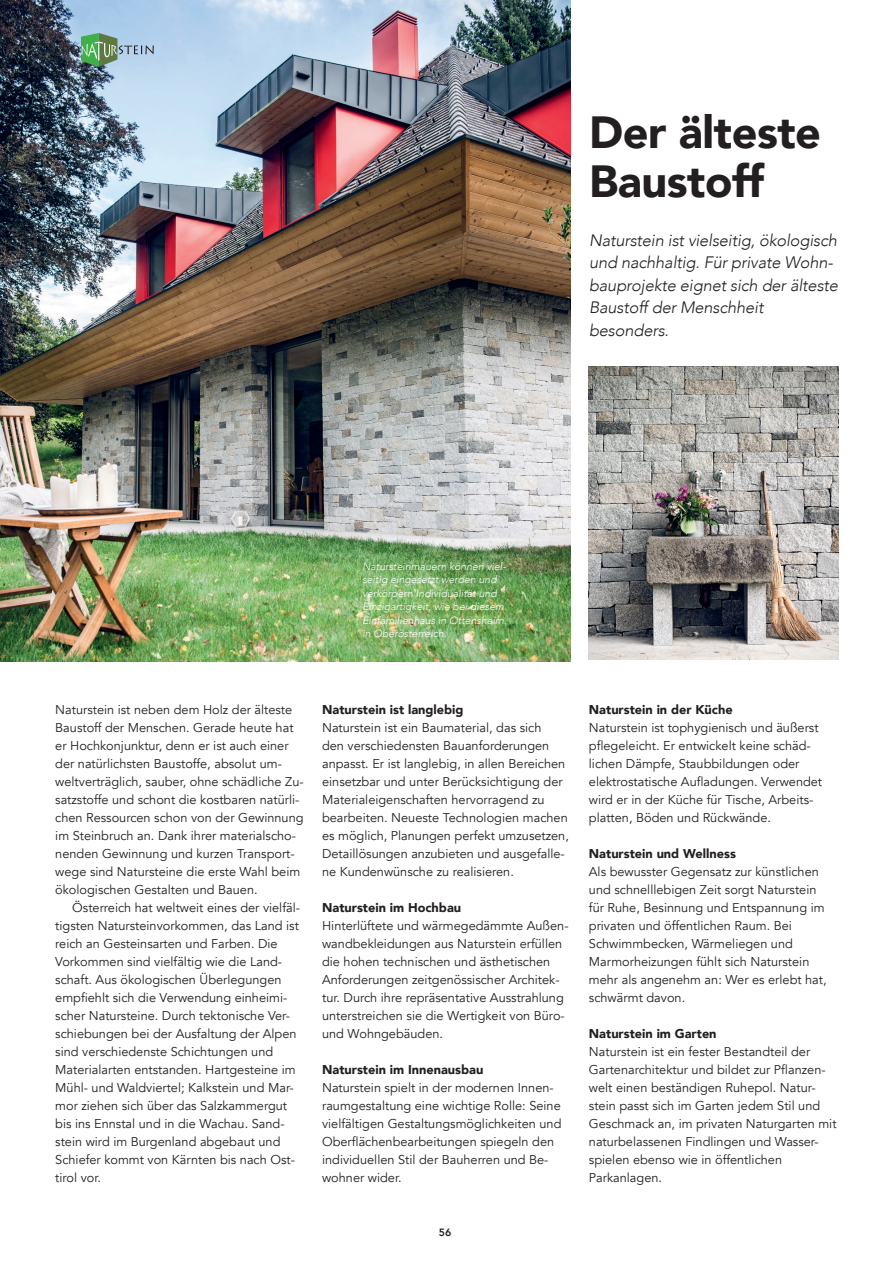
<style>
.page{position:relative;width:893px;height:1263px;background:#fff}
.page>*{position:absolute;margin:0;border:0;box-sizing:border-box;transform-origin:0 0}
.t1{font:900 45px/49.5px "Avenir";letter-spacing:-.01em;color:#231f20}
.t2{font:italic 300 16.5px/22.5px "Avenir";letter-spacing:-.01em;color:#231f20}
.t3{font:12.75px/18px "Avenir";color:#231f20}
.t4{font:900 12.75px "Avenir";color:#231f20}
.t5{font:italic 300 10.5px/13.5px "Avenir";color:#fff}
.t6{font:800 10.5px "Avenir";color:#231f20}
</style>
<div class="page">
<img style="left:0;top:0;width:571px;height:662px">
<svg style="left:56px;top:33px;width:98px;height:34px;background:#7c9d98"></svg>
<img style="left:589px;top:367px;width:249px;height:293px">
<h1 class="t1" style="left:589px;top:106px;width:234px">Der älteste<br>Baustoff</h1>
<p class="t2" style="left:589px;top:229px;width:251px">Naturstein ist vielseitig, ökologisch und nachhaltig. Für private Wohn‑ bauprojekte eignet sich der älteste<br>Baustoff der Menschheit besonders.</p>
<p class="t5" style="left:362px;top:559px;width:146px">Natursteinmauern können viel‑ seitig eingesetzt werden und verkörpern Individualität und<br>Einzigartigkeit, wie bei diesem<br>Einfamilienhaus in Ottensheim. in Oberösterreich.</p>
<p class="t3" style="left:55px;top:701px;width:250px">Naturstein ist neben dem Holz der älteste Baustoff der Menschen. Gerade heute hat er Hochkonjunktur, denn er ist auch einer der natürlichsten Baustoffe, absolut um&shy;weltverträglich, sauber, ohne schädliche Zu&shy;satzstoffe und schont die kostbaren natürli&shy;chen Ressourcen schon von der Gewinnung im Steinbruch an. Dank ihrer materialscho&shy;nenden Gewinnung und kurzen Transport&shy;wege sind Natursteine die erste Wahl beim ökologischen Gestalten und Bauen.</p>
<p class="t3" style="left:55px;top:899px;width:246px;text-indent:17px">Österreich hat weltweit eines der vielfäl&shy;tigsten Natursteinvorkommen, das Land ist reich an Gesteinsarten und Farben. Die Vorkommen sind vielfältig wie die Land&shy;schaft. Aus ökologischen Überlegungen empfiehlt sich die Verwendung einheimi&shy;scher Natursteine. Durch tektonische Ver&shy;schiebungen bei der Ausfaltung der Alpen sind verschiedenste Schichtungen und Materialarten entstanden. Hartgesteine im Mühl- und Waldviertel; Kalkstein und Mar&shy;mor ziehen sich über das Salzkammergut bis ins Ennstal und in die Wachau. Sand&shy;stein wird im Burgenland abgebaut und Schiefer kommt von Kärnten bis nach Ost&shy;tirol vor.</p>
<p class="t4" style="left:322px;top:698px;width:143px">Naturstein ist langlebig</p>
<p class="t3" style="left:322px;top:719px;width:248px">Naturstein ist ein Baumaterial, das sich<br>den verschiedensten Bauanforderungen anpasst. Er ist langlebig, in allen Bereichen einsetzbar und unter Berücksichtigung der Materialeigenschaften hervorragend zu bearbeiten. Neueste Technologien machen es möglich, Planungen perfekt umzusetzen, Detaillösungen anzubieten und ausgefalle&shy;ne Kundenwünsche zu realisieren.</p>
<p class="t4" style="left:322px;top:897px;width:141px">Naturstein im Hochbau</p>
<p class="t3" style="left:322px;top:917px;width:248px">Hinterlüftete und wärmegedämmte Außen&shy;wandbekleidungen aus Naturstein erfüllen die hohen technischen und ästhetischen Anforderungen zeitgenössischer Architek&shy;tur. Durch ihre repräsentative Ausstrahlung unterstreichen sie die Wertigkeit von Büro&shy;und Wohngebäuden.</p>
<p class="t4" style="left:322px;top:1059px;width:163px">Naturstein im Innenausbau</p>
<p class="t3" style="left:322px;top:1079px;width:241px">Naturstein spielt in der modernen Innen&shy;raumgestaltung eine wichtige Rolle: Seine vielfältigen Gestaltungsmöglichkeiten und Oberflächenbearbeitungen spiegeln den individuellen Stil der Bauherren und Be&shy;wohner wider.</p>
<p class="t6" style="left:439px;top:1224px;width:14px">56</p>
<p class="t4" style="left:589px;top:699px;width:145px">Naturstein in der Küche</p>
<p class="t3" style="left:589px;top:719px;width:235px">Naturstein ist tophygienisch und äußerst pflegeleicht. Er entwickelt keine schäd&shy;lichen Dämpfe, Staubbildungen oder elektrostatische Aufladungen. Verwendet wird er in der Küche für Tische, Arbeits&shy;platten, Böden und Rückwände.</p>
<p class="t4" style="left:589px;top:843px;width:149px">Naturstein und Wellness</p>
<p class="t3" style="left:589px;top:863px;width:239px">Als bewusster Gegensatz zur künstlichen und schnelllebigen Zeit sorgt Naturstein für Ruhe, Besinnung und Entspannung im privaten und öffentlichen Raum. Bei Schwimmbecken, Wärmeliegen und Marmorheizungen fühlt sich Naturstein mehr als angenehm an: Wer es erlebt hat, schwärmt davon.</p>
<p class="t4" style="left:589px;top:1023px;width:129px">Naturstein im Garten</p>
<p class="t3" style="left:589px;top:1043px;width:249px">Naturstein ist ein fester Bestandteil der Gartenarchitektur und bildet zur Pflanzen&shy;welt einen beständigen Ruhepol. Natur&shy;stein passt sich im Garten jedem Stil und Geschmack an, im privaten Naturgarten mit naturbelassenen Findlingen und Wasser&shy;spielen ebenso wie in öffentlichen Parkanlagen.</p>
</div>
